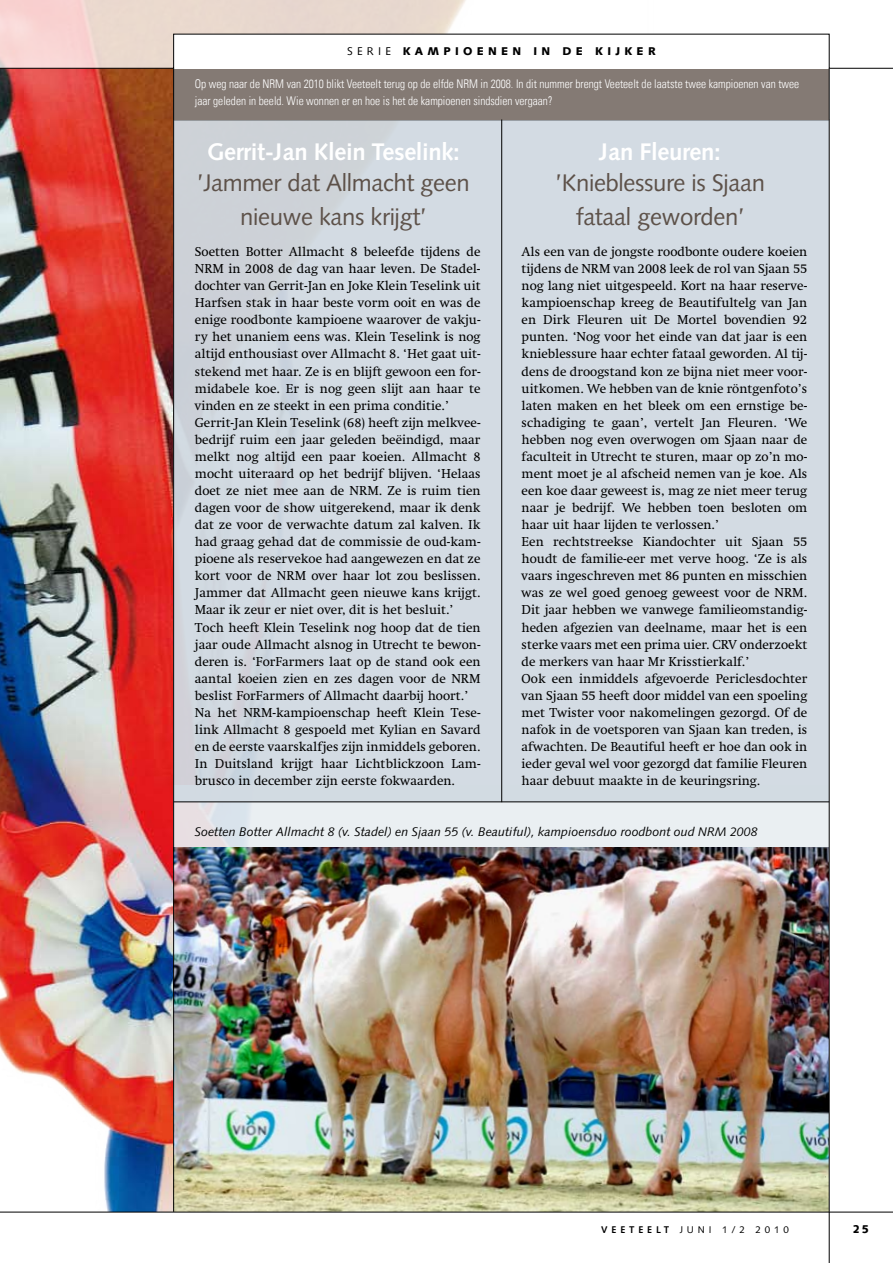
<style>
.page{position:relative;width:893px;height:1263px;background:#fff}
.page>*{position:absolute;margin:0;border:0;box-sizing:border-box;transform-origin:0 0}
.t1{font:24px/34.2px "Syntax LT Pro";letter-spacing:-.015em;color:#5d5149;text-align:center}
.t2{font:700 24px "Syntax LT Pro";letter-spacing:-.015em;color:#fff}
.t3{font:13.2px/17.1px "Swift LT Pro";color:#000}
.t4{font:italic 12.45px "Syntax LT Pro";color:#000}
.t5{font:12px/17.1px "Univers Com 47 Light Cond";color:#fff;scale:.95 1}
.t6{font:900 11.25px "Syntax LT Pro";letter-spacing:.38em;color:#000}
.t7{font:9.75px "Syntax LT Pro";letter-spacing:.4em;color:#000}
.s1{font-weight:400}
.s2{font-weight:700}
</style>
<div class="page">
<img style="left:0;top:69px;width:893px;height:1143px">
<div style="left:174px;top:785px;width:655px;height:68px;background:#e9eef2"></div>
<div style="left:174px;top:119px;width:655px;height:683px;background:#d1dae2"></div>
<hr style="left:174px;top:119px;width:655px;height:1px;background:#000">
<hr style="left:174px;top:801px;width:655px;height:1px;background:#000">
<img style="left:174px;top:848px;width:655px;height:364px">
<div style="left:174px;top:68px;width:655px;height:51px;background:#847a74"></div>
<hr style="left:501px;top:119px;width:1px;height:683px;background:#000">
<svg style="left:0;top:1212px;width:893px;height:51px"></svg>
<hr style="left:829px;top:1212px;width:1px;height:51px;background:#000">
<svg style="left:0;top:0;width:893px;height:69px"></svg>
<hr style="left:829px;top:68px;width:1px;height:1144px;background:#000">
<hr style="left:173px;top:68px;width:1px;height:1144px;background:#000">
<p class="t6" style="left:347px;top:45px;width:310px"><span class="s1">SERIE</span> KAMPIOENEN IN DE KIJKER</p>
<p class="t5" style="left:195px;top:76px;width:638px">Op weg naar de NRM van 2010 blikt Veeteelt terug op de elfde NRM in 2008. In dit nummer brengt Veeteelt de laatste twee kampioenen van twee jaar geleden in beeld. Wie wonnen er en hoe is het de kampioenen sindsdien vergaan?</p>
<h1 class="t2" style="left:207px;top:137px;width:254px">Gerrit-Jan Klein Teselink:</h1>
<h1 class="t1" style="left:197px;top:165px;width:274px">’Jammer dat Allmacht geen nieuwe kans krijgt’</h1>
<p class="t3" style="left:195px;top:243px;width:287px">Soetten Botter Allmacht 8 beleefde tijdens de NRM in 2008 de dag van haar leven. De Stadel&shy;dochter van Gerrit-Jan en Joke Klein Teselink uit Harfsen stak in haar beste vorm ooit en was de enige roodbonte kampioene waarover de vakju&shy;ry het unaniem eens was. Klein Teselink is nog altijd enthousiast over Allmacht 8. ‘Het gaat uit&shy;stekend met haar. Ze is en blijft gewoon een for&shy;midabele koe. Er is nog geen slijt aan haar te vinden en ze steekt in een prima conditie.’ Gerrit-Jan Klein Teselink (68) heeft zijn melkvee&shy;bedrijf ruim een jaar geleden beëindigd, maar melkt nog altijd een paar koeien. Allmacht 8 mocht uiteraard op het bedrijf blijven. ‘Helaas doet ze niet mee aan de NRM. Ze is ruim tien dagen voor de show uitgerekend, maar ik denk dat ze voor de verwachte datum zal kalven. Ik had graag gehad dat de commissie de oud-kam&shy;pioene als reservekoe had aangewezen en dat ze kort voor de NRM over haar lot zou beslissen.<br>Jammer dat Allmacht geen nieuwe kans krijgt.<br>Maar ik zeur er niet over, dit is het besluit.’ Toch heeft Klein Teselink nog hoop dat de tien jaar oude Allmacht alsnog in Utrecht te bewon&shy;deren is. ‘ForFarmers laat op de stand ook een aantal koeien zien en zes dagen voor de NRM beslist ForFarmers of Allmacht daarbij hoort.’ Na het NRM-kampioenschap heeft Klein Tese&shy;link Allmacht 8 gespoeld met Kylian en Savard en de eerste vaarskalfjes zijn inmiddels geboren.<br>In Duitsland krijgt haar Lichtblickzoon Lam&shy;brusco in december zijn eerste fokwaarden.</p>
<h1 class="t2" style="left:599px;top:137px;width:123px">Jan Fleuren:</h1>
<h1 class="t1" style="left:555px;top:165px;width:211px">’Knieblessure is Sjaan fataal geworden’</h1>
<p class="t3" style="left:522px;top:243px;width:287px">Als een van de jongste roodbonte oudere koeien tijdens de NRM van 2008 leek de rol van Sjaan 55 nog lang niet uitgespeeld. Kort na haar reserve&shy;kampioenschap kreeg de Beautifultelg van Jan en Dirk Fleuren uit De Mortel bovendien 92 punten. ‘Nog voor het einde van dat jaar is een knieblessure haar echter fataal geworden. Al tij&shy;dens de droogstand kon ze bijna niet meer voor&shy;uitkomen. We hebben van de knie röntgenfoto’s laten maken en het bleek om een ernstige be&shy;schadiging te gaan’, vertelt Jan Fleuren. ‘We hebben nog even overwogen om Sjaan naar de faculteit in Utrecht te sturen, maar op zo’n mo&shy;ment moet je al afscheid nemen van je koe. Als een koe daar geweest is, mag ze niet meer terug naar je bedrijf. We hebben toen besloten om haar uit haar lijden te verlossen.’<br>Een rechtstreekse Kiandochter uit Sjaan 55 houdt de familie-eer met verve hoog. ‘Ze is als vaars ingeschreven met 86 punten en misschien was ze wel goed genoeg geweest voor de NRM.<br>Dit jaar hebben we vanwege familieomstandig&shy;heden afgezien van deelname, maar het is een sterke vaars met een prima uier. CRV onderzoekt de merkers van haar Mr Krisstierkalf.’<br>Ook een inmiddels afgevoerde Periclesdochter van Sjaan 55 heeft door middel van een spoeling met Twister voor nakomelingen gezorgd. Of de nafok in de voetsporen van Sjaan kan treden, is afwachten. De Beautiful heeft er hoe dan ook in ieder geval wel voor gezorgd dat familie Fleuren haar debuut maakte in de keuringsring.</p>
<p class="t4" style="left:195px;top:825px;width:564px">Soetten Botter Allmacht 8 (v. Stadel) en Sjaan 55 (v. Beautiful), kampioensduo roodbont oud NRM 2008</p>
<p class="t7" style="left:601px;top:1223px;width:189px"><span class="s2">VEETEELT</span> JUNI 1/2 2010</p>
<p class="t6" style="left:853px;top:1222px;width:18px">25</p>
</div>
